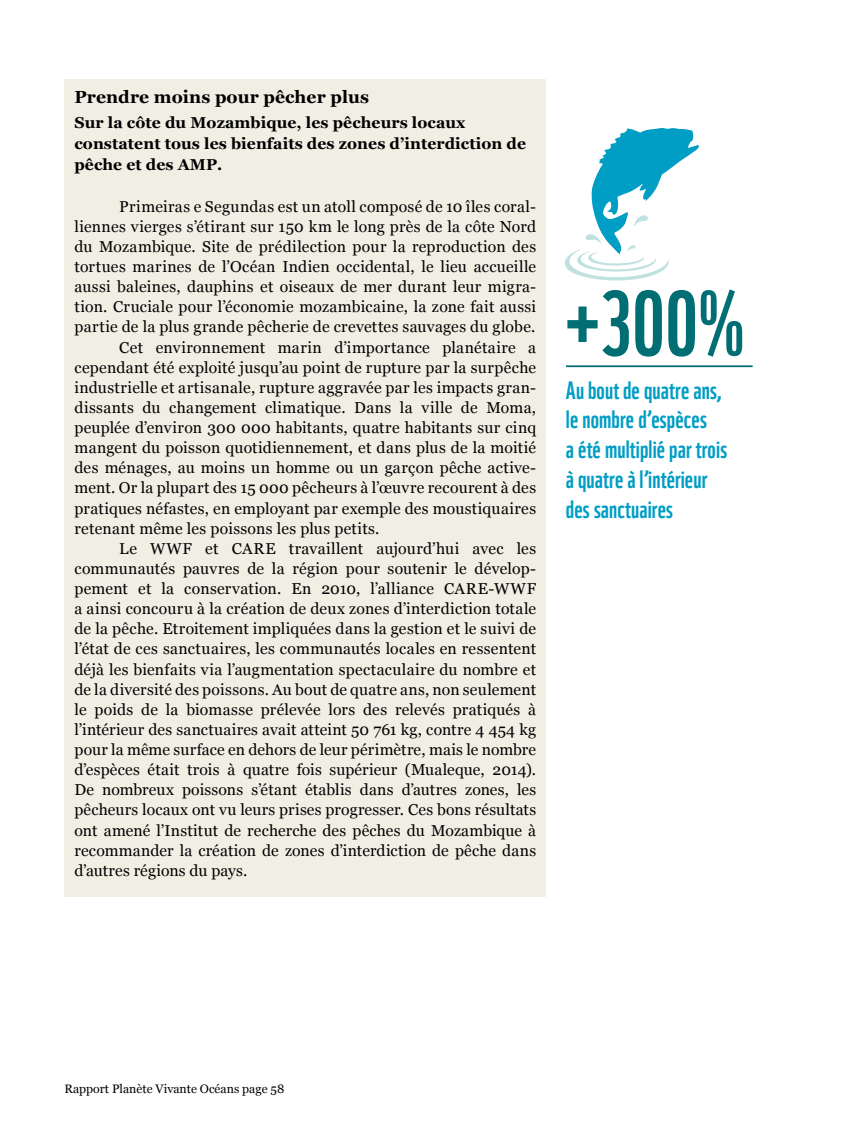
<style>
.page{position:relative;width:844px;height:1141px;background:#fff}
.page>*{position:absolute;margin:0;border:0;box-sizing:border-box;transform-origin:0 0}
.t1{font:89.25px "WWF";color:#006e73}
.t2{font:24.5px/29.8px "WWF";letter-spacing:.005em;color:#009dc5}
.t3{font:700 17.5px "Georgia";letter-spacing:.005em;color:#000}
.t4{font:15.75px "Georgia";letter-spacing:.015em;color:#000}
.t5{font:700 15.75px/21px "Georgia";letter-spacing:.005em;color:#000}
.t6{font:12.25px "Georgia";color:#000}
</style>
<div class="page">
<div style="left:64px;top:79px;width:482px;height:817px;background:#f1efe4"></div>
<svg style="left:564px;top:128px;width:135px;height:153px"></svg>
<hr style="left:566px;top:365px;width:186px;height:2px;background:#006e73">
<p class="t3" style="left:74px;top:83px;width:296px">Prendre moins pour pêcher plus</p>
<p class="t5" style="left:74px;top:112px;width:453px">Sur la côte du Mozambique, les pêcheurs locaux constatent tous les bienfaits des zones d’interdiction de pêche et des AMP.</p>
<p class="t4" style="left:119px;top:195px;width:418px">Primeiras e Segundas est un atoll composé de 10 îles coral-</p>
<p class="t4" style="left:74px;top:215px;width:463px">liennes vierges s’étirant sur 150 km le long près de la côte Nord</p>
<p class="t4" style="left:74px;top:235px;width:463px">du Mozambique. Site de prédilection pour la reproduction des</p>
<p class="t4" style="left:74px;top:255px;width:463px">tortues marines de l’Océan Indien occidental, le lieu accueille</p>
<p class="t4" style="left:74px;top:275px;width:463px">aussi baleines, dauphins et oiseaux de mer durant leur migra-</p>
<p class="t4" style="left:74px;top:295px;width:463px">tion. Cruciale pour l’économie mozambicaine, la zone fait aussi</p>
<p class="t4" style="left:74px;top:315px;width:462px">partie de la plus grande pêcherie de crevettes sauvages du globe.</p>
<p class="t4" style="left:119px;top:336px;width:418px">Cet environnement marin d’importance planétaire a</p>
<p class="t4" style="left:74px;top:356px;width:463px">cependant été exploité jusqu’au point de rupture par la surpêche</p>
<p class="t4" style="left:74px;top:376px;width:463px">industrielle et artisanale, rupture aggravée par les impacts gran-</p>
<p class="t4" style="left:74px;top:396px;width:463px">dissants du changement climatique. Dans la ville de Moma,</p>
<p class="t4" style="left:74px;top:416px;width:463px">peuplée d’environ 300 000 habitants, quatre habitants sur cinq</p>
<p class="t4" style="left:74px;top:436px;width:463px">mangent du poisson quotidiennement, et dans plus de la moitié</p>
<p class="t4" style="left:74px;top:456px;width:463px">des ménages, au moins un homme ou un garçon pêche active-</p>
<p class="t4" style="left:74px;top:476px;width:463px">ment. Or la plupart des 15 000 pêcheurs à l’œuvre recourent à des</p>
<p class="t4" style="left:74px;top:497px;width:463px">pratiques néfastes, en employant par exemple des moustiquaires</p>
<p class="t4" style="left:74px;top:517px;width:306px">retenant même les poissons les plus petits.</p>
<p class="t4" style="left:119px;top:537px;width:418px">Le WWF et CARE travaillent aujourd’hui avec les</p>
<p class="t4" style="left:74px;top:557px;width:463px">communautés pauvres de la région pour soutenir le dévelop-</p>
<p class="t4" style="left:74px;top:577px;width:463px">pement et la conservation. En 2010, l’alliance CARE-WWF</p>
<p class="t4" style="left:74px;top:597px;width:463px">a ainsi concouru à la création de deux zones d’interdiction totale</p>
<p class="t4" style="left:74px;top:617px;width:463px">de la pêche. Etroitement impliquées dans la gestion et le suivi de</p>
<p class="t4" style="left:74px;top:637px;width:463px">l’état de ces sanctuaires, les communautés locales en ressentent</p>
<p class="t4" style="left:74px;top:658px;width:463px">déjà les bienfaits via l’augmentation spectaculaire du nombre et</p>
<p class="t4" style="left:74px;top:678px;width:463px">de la diversité des poissons. Au bout de quatre ans, non seulement</p>
<p class="t4" style="left:74px;top:698px;width:463px">le poids de la biomasse prélevée lors des relevés pratiqués à</p>
<p class="t4" style="left:74px;top:718px;width:463px">l’intérieur des sanctuaires avait atteint 50 761 kg, contre 4 454 kg</p>
<p class="t4" style="left:74px;top:738px;width:463px">pour la même surface en dehors de leur périmètre, mais le nombre</p>
<p class="t4" style="left:74px;top:758px;width:463px">d’espèces était trois à quatre fois supérieur (Mualeque, 2014).</p>
<p class="t4" style="left:74px;top:778px;width:463px">De nombreux poissons s’étant établis dans d’autres zones, les</p>
<p class="t4" style="left:74px;top:799px;width:463px">pêcheurs locaux ont vu leurs prises progresser. Ces bons résultats</p>
<p class="t4" style="left:74px;top:819px;width:463px">ont amené l’Institut de recherche des pêches du Mozambique à</p>
<p class="t4" style="left:74px;top:839px;width:463px">recommander la création de zones d’interdiction de pêche dans</p>
<p class="t4" style="left:74px;top:859px;width:174px">d’autres régions du pays.</p>
<h1 class="t1" style="left:566px;top:254px;width:180px">+300%</h1>
<h2 class="t2" style="left:566px;top:373px;width:163px">Au bout de quatre ans, le nombre d’espèces<br>a été multiplié par trois à quatre à l’intérieur des sanctuaires</h2>
<p class="t6" style="left:64px;top:1080px;width:221px">Rapport Planète Vivante Océans page 58</p>
</div>
